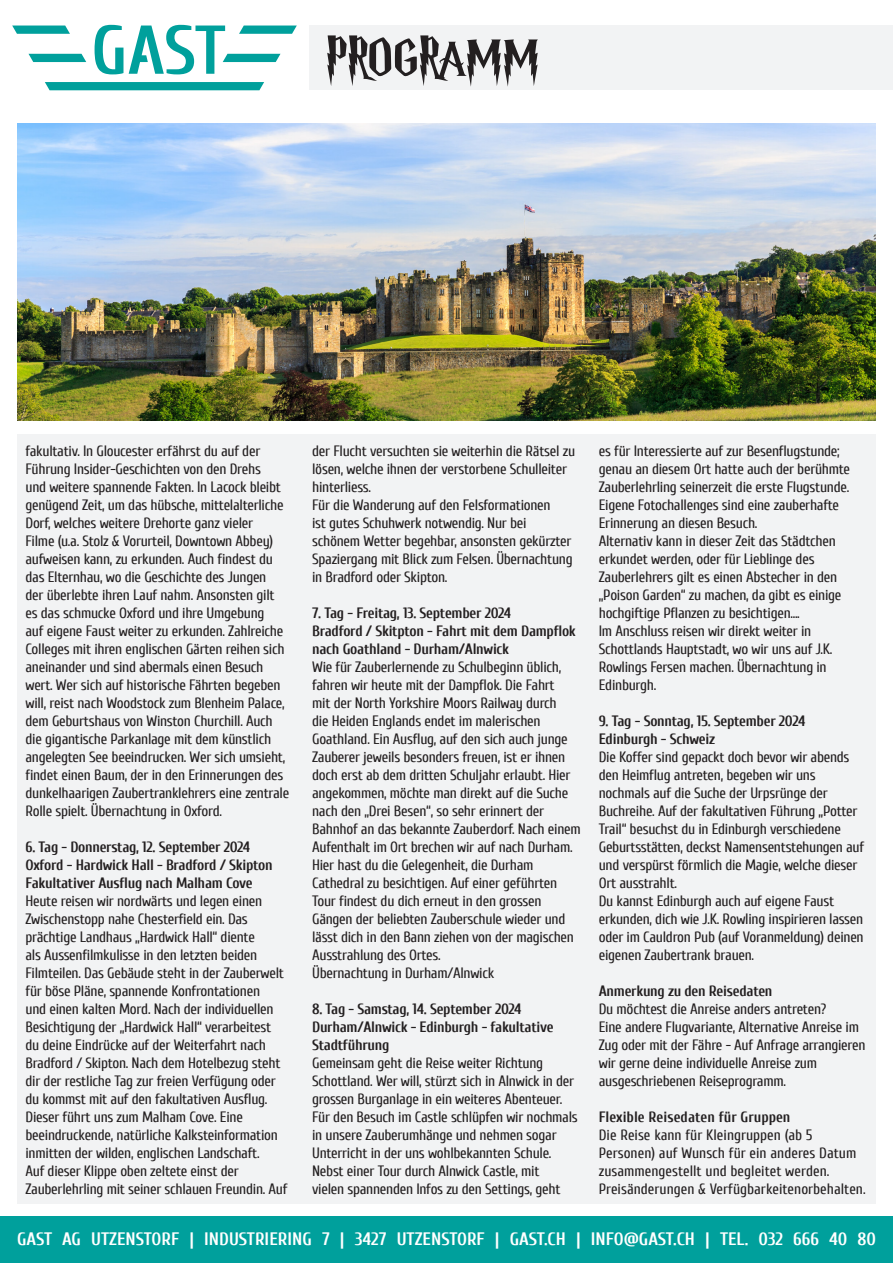
<style>
.page{position:relative;width:893px;height:1263px;background:#fff}
.page>*{position:absolute;margin:0;border:0;box-sizing:border-box;transform-origin:0 0}
.t1{font:700 18px "Cuprum";color:#fff}
.Text{font:15px/18px "Cuprum";letter-spacing:-.02em;color:#231f20}
.Text-2{font:700 15px/18px "Cuprum";letter-spacing:-.02em;color:#231f20}
.Text-3{font:15px/18px "Cuprum";color:#231f20}
.Text-4{font:700 15px "Cuprum";color:#231f20}
</style>
<div class="page">
<div style="left:0;top:1216px;width:893px;height:47px;background:#00a09c"></div>
<svg style="left:45px;top:82px;width:219px;height:8px;background:#06a29e"></svg>
<svg style="left:12px;top:26px;width:58px;height:8px"></svg>
<svg style="left:29px;top:54px;width:57px;height:8px"></svg>
<svg style="left:95px;top:25px;width:28px;height:49px"></svg>
<svg style="left:129px;top:25px;width:168px;height:49px"></svg>
<div style="left:309px;top:26px;width:584px;height:64px;background:#f2f3f4"></div>
<svg style="left:327px;top:35px;width:211px;height:52px"></svg>
<div style="left:17px;top:434px;width:859px;height:769px;background:#f2f3f4"></div>
<img style="left:17px;top:123px;width:859px;height:298px">
<p class="Text" style="left:26px;top:442px;width:265px">fakultativ. In Gloucester erfährst du auf der Führung Insider-Geschichten von den Drehs<br>und weitere spannende Fakten. In Lacock bleibt genügend Zeit, um das hübsche, mittelalterliche Dorf, welches weitere Drehorte ganz vieler<br>Filme (u.a. Stolz &amp; Vorurteil, Downtown Abbey) aufweisen kann, zu erkunden. Auch findest du das Elternhau, wo die Geschichte des Jungen<br>der überlebte ihren Lauf nahm. Ansonsten gilt es das schmucke Oxford und ihre Umgebung<br>auf eigene Faust weiter zu erkunden. Zahlreiche Colleges mit ihren englischen Gärten reihen sich aneinander und sind abermals einen Besuch wert. Wer sich auf historische Fährten begeben will, reist nach Woodstock zum Blenheim Palace, dem Geburtshaus von Winston Churchill. Auch die gigantische Parkanlage mit dem künstlich angelegten See beeindrucken. Wer sich umsieht, findet einen Baum, der in den Erinnerungen des dunkelhaarigen Zaubertranklehrers eine zentrale Rolle spielt. Übernachtung in Oxford.</p>
<p class="Text-2" style="left:26px;top:838px;width:226px">6. Tag - Donnerstag, 12. September 2024</p>
<p class="Text-2" style="left:26px;top:856px;width:249px">Oxford - Hardwick Hall - Bradford / Skipton</p>
<p class="Text-2" style="left:26px;top:874px;width:229px">Fakultativer Ausflug nach Malham Cove</p>
<p class="Text" style="left:26px;top:892px;width:263px">Heute reisen wir nordwärts und legen einen Zwischenstopp nahe Chesterfield ein. Das prächtige Landhaus „Hardwick Hall“ diente<br>als Aussenfilmkulisse in den letzten beiden Filmteilen. Das Gebäude steht in der Zauberwelt für böse Pläne, spannende Konfrontationen<br>und einen kalten Mord. Nach der individuellen Besichtigung der „Hardwick Hall“ verarbeitest du deine Eindrücke auf der Weiterfahrt nach Bradford / Skipton. Nach dem Hotelbezug steht dir der restliche Tag zur freien Verfügung oder du kommst mit auf den fakultativen Ausflug.<br>Dieser führt uns zum Malham Cove. Eine beeindruckende, natürliche Kalksteinformation inmitten der wilden, englischen Landschaft.<br>Auf dieser Klippe oben zeltete einst der Zauberlehrling mit seiner schlauen Freundin. Auf</p>
<p class="Text" style="left:312px;top:442px;width:264px">der Flucht versuchten sie weiterhin die Rätsel zu lösen, welche ihnen der verstorbene Schulleiter hinterliess.</p>
<p class="Text" style="left:312px;top:496px;width:262px">Für die Wanderung auf den Felsformationen<br>ist gutes Schuhwerk notwendig. Nur bei schönem Wetter begehbar, ansonsten gekürzter Spaziergang mit Blick zum Felsen. Übernachtung in Bradford oder Skipton.</p>
<p class="Text-2" style="left:312px;top:604px;width:200px">7. Tag - Freitag, 13. September 2024</p>
<p class="Text-2" style="left:312px;top:622px;width:265px">Bradford / Skitpton - Fahrt mit dem Dampflok nach Goathland - Durham/Alnwick</p>
<p class="Text" style="left:312px;top:658px;width:270px">Wie für Zauberlernende zu Schulbeginn üblich, fahren wir heute mit der Dampflok. Die Fahrt<br>mit der North Yorkshire Moors Railway durch<br>die Heiden Englands endet im malerischen Goathland. Ein Ausflug, auf den sich auch junge Zauberer jeweils besonders freuen, ist er ihnen doch erst ab dem dritten Schuljahr erlaubt. Hier angekommen, möchte man direkt auf die Suche nach den „Drei Besen“, so sehr erinnert der Bahnhof an das bekannte Zauberdorf. Nach einem Aufenthalt im Ort brechen wir auf nach Durham.<br>Hier hast du die Gelegenheit, die Durham Cathedral zu besichtigen. Auf einer geführten Tour findest du dich erneut in den grossen Gängen der beliebten Zauberschule wieder und lässt dich in den Bann ziehen von der magischen Ausstrahlung des Ortes.</p>
<p class="Text" style="left:312px;top:964px;width:184px">Übernachtung in Durham/Alnwick</p>
<p class="Text-2" style="left:312px;top:1000px;width:211px">8. Tag - Samstag, 14. September 2024</p>
<p class="Text-2" style="left:312px;top:1018px;width:243px">Durham/Alnwick - Edinburgh - fakultative<br>Stadtführung</p>
<p class="Text" style="left:312px;top:1054px;width:267px">Gemeinsam geht die Reise weiter Richtung Schottland. Wer will, stürzt sich in Alnwick in der grossen Burganlage in ein weiteres Abenteuer.<br>Für den Besuch im Castle schlüpfen wir nochmals in unsere Zauberumhänge und nehmen sogar Unterricht in der uns wohlbekannten Schule.<br>Nebst einer Tour durch Alnwick Castle, mit<br>vielen spannenden Infos zu den Settings, geht</p>
<p class="Text" style="left:599px;top:442px;width:253px">es für Interessierte auf zur Besenflugstunde; genau an diesem Ort hatte auch der berühmte Zauberlehrling seinerzeit die erste Flugstunde.<br>Eigene Fotochallenges sind eine zauberhafte Erinnerung an diesen Besuch.<br>Alternativ kann in dieser Zeit das Städtchen erkundet werden, oder für Lieblinge des Zauberlehrers gilt es einen Abstecher in den „Poison Garden“ zu machen, da gibt es einige hochgiftige Pflanzen zu besichtigen....</p>
<p class="Text" style="left:599px;top:622px;width:235px">Im Anschluss reisen wir direkt weiter in Schottlands Hauptstadt, wo wir uns auf J.K.<br>Rowlings Fersen machen. Übernachtung in Edinburgh.</p>
<p class="Text-2" style="left:599px;top:712px;width:208px">9. Tag - Sonntag, 15. September 2024</p>
<p class="Text-2" style="left:599px;top:730px;width:118px">Edinburgh - Schweiz</p>
<p class="Text" style="left:599px;top:748px;width:267px">Die Koffer sind gepackt doch bevor wir abends den Heimflug antreten, begeben wir uns nochmals auf die Suche der Urpsrünge der Buchreihe. Auf der fakultativen Führung „Potter Trail“ besuchst du in Edinburgh verschiedene Geburtsstätten, deckst Namensentstehungen auf und verspürst förmlich die Magie, welche dieser Ort ausstrahlt.</p>
<p class="Text" style="left:599px;top:892px;width:266px">Du kannst Edinburgh auch auf eigene Faust erkunden, dich wie J.K. Rowling inspirieren lassen oder im Cauldron Pub (auf Voranmeldung) deinen eigenen Zaubertrank brauen.</p>
<p class="Text-2" style="left:599px;top:982px;width:175px">Anmerkung zu den Reisedaten</p>
<p class="Text" style="left:599px;top:1000px;width:229px">Du möchtest die Anreise anders antreten?</p>
<p class="Text" style="left:599px;top:1018px;width:268px">Eine andere Flugvariante, Alternative Anreise im Zug oder mit der Fähre - Auf Anfrage arrangieren wir gerne deine individuelle Anreise zum ausgeschriebenen Reiseprogramm.</p>
<p class="Text-4" style="left:599px;top:1108px;width:193px">Flexible Reisedaten für Gruppen</p>
<p class="Text-3" style="left:599px;top:1126px;width:268px">Die Reise kann für Kleingruppen (ab 5<br>Personen) auf Wunsch für ein anderes Datum zusammengestellt und begleitet werden.<br>Preisänderungen &amp; Verfügbarkeitenorbehalten.</p>
<p class="t1" style="left:17px;top:1229px;width:860px">GAST AG UTZENSTORF | INDUSTRIERING 7 | 3427 UTZENSTORF | GAST.CH | INFO@GAST.CH | TEL. 032 666 40 80</p>
</div>
